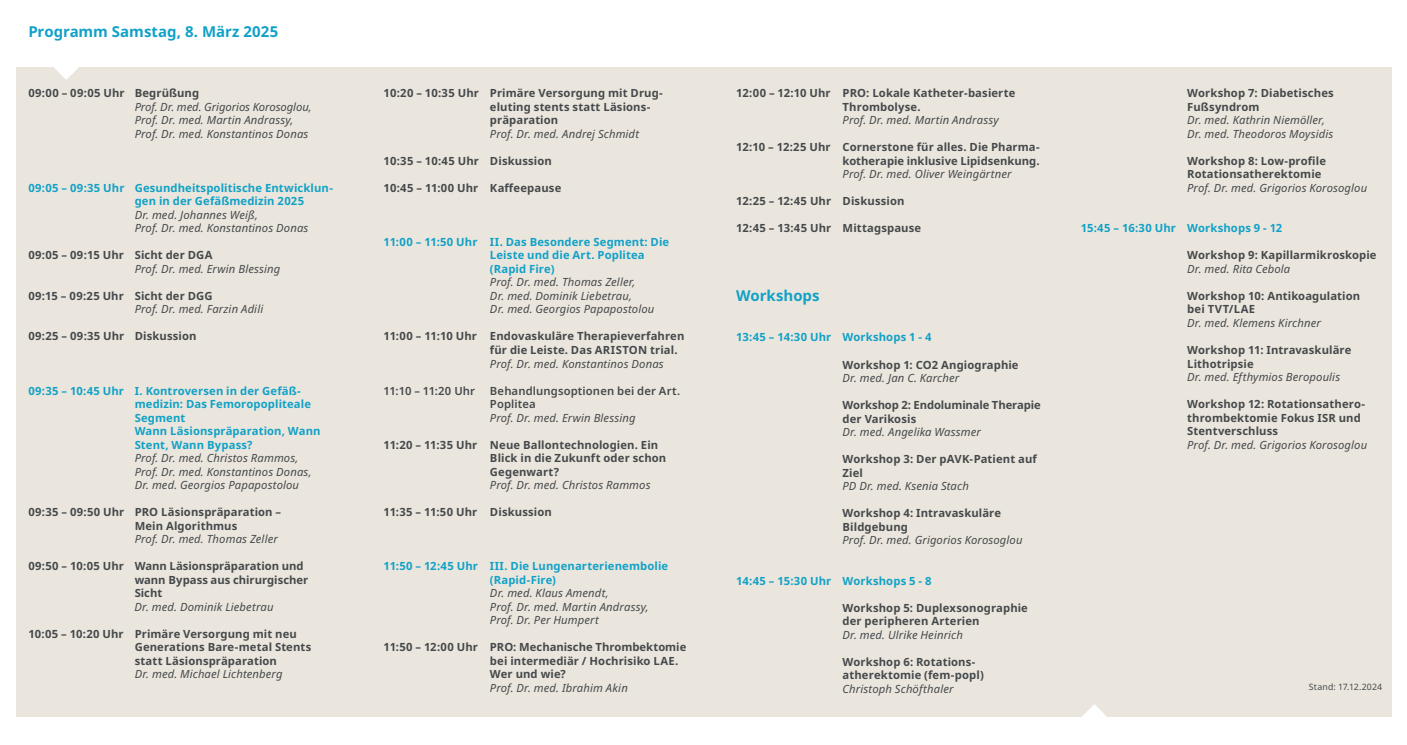
<style>
.page{position:relative;width:1407px;height:745px;background:#fff}
.page>*{position:absolute;margin:0;border:0;box-sizing:border-box;transform-origin:0 0}
.t1{font:700 15px "Noto Sans";letter-spacing:-.005em;color:#11a1c7}
.t2{font:700 11.25px/13.5px "Noto Sans";letter-spacing:.01em;color:#45494c}
.t3{font:italic 11.25px/13.5px "Noto Sans";letter-spacing:.01em;color:#45494c}
.t4{font:700 11.25px/13.5px "Noto Sans";letter-spacing:.01em;color:#11a1c7}
.t5{font:600 11.25px/13.5px "Noto Sans";letter-spacing:.01em;color:#45494c}
.t6{font:700 11.25px/13.5px "Noto Sans";letter-spacing:-.01em;color:#45494c}
.t7{font:8.75px "Noto Sans";letter-spacing:.015em;color:#45494c}
</style>
<div class="page">
<div style="left:16px;top:67px;width:1375px;height:649px;background:#ebe6dd"></div>
<svg style="left:54px;top:67px;width:25px;height:13px"></svg>
<svg style="left:1083px;top:704px;width:24px;height:13px"></svg>
<h1 class="t1" style="left:28px;top:21px;width:251px">Programm Samstag, 8. März 2025</h1>
<p class="t2" style="left:28px;top:86px;width:172px">09:00 – 09:05 Uhr Begrüßung</p>
<p class="t3" style="left:135px;top:100px;width:179px">Prof. Dr. med. Grigorios Korosoglou,<br>Prof. Dr. med. Martin Andrassy,<br>Prof. Dr. med. Konstantinos Donas</p>
<p class="t4" style="left:135px;top:181px;width:200px;text-indent:-106px">09:05 – 09:35 Uhr Gesundheitspolitische Entwicklun&shy;gen in der Gefäßmedizin 2025</p>
<p class="t3" style="left:135px;top:208px;width:175px">Dr. med. Johannes Weiß,<br>Prof. Dr. med. Konstantinos Donas</p>
<p class="t2" style="left:28px;top:248px;width:186px">09:05 – 09:15 Uhr Sicht der DGA</p>
<p class="t3" style="left:135px;top:262px;width:147px">Prof. Dr. med. Erwin Blessing</p>
<p class="t2" style="left:28px;top:289px;width:186px">09:15 – 09:25 Uhr Sicht der DGG</p>
<p class="t3" style="left:135px;top:302px;width:130px">Prof. Dr. med. Farzin Adili</p>
<p class="t2" style="left:28px;top:329px;width:170px">09:25 – 09:35 Uhr Diskussion</p>
<p class="t4" style="left:135px;top:383px;width:187px;text-indent:-106px">09:35 – 10:45 Uhr I. Kontroversen in der Gefäß&shy;medizin: Das Femoropopliteale<br>Segment<br>Wann Läsionspräparation, Wann<br>Stent, Wann Bypass?</p>
<p class="t3" style="left:135px;top:451px;width:178px">Prof. Dr. med. Christos Rammos,<br>Prof. Dr. med. Konstantinos Donas,<br>Dr. med. Georgios Papapostolou</p>
<p class="t2" style="left:135px;top:505px;width:148px;text-indent:-106px">09:35 – 09:50 Uhr PRO Läsionspräparation –<br>Mein Algorithmus</p>
<p class="t3" style="left:135px;top:532px;width:145px">Prof. Dr. med. Thomas Zeller</p>
<p class="t2" style="left:135px;top:559px;width:175px;text-indent:-106px">09:50 – 10:05 Uhr Wann Läsionspräparation und wann Bypass aus chirurgischer<br>Sicht</p>
<p class="t3" style="left:135px;top:599px;width:140px">Dr. med. Dominik Liebetrau</p>
<p class="t2" style="left:135px;top:626px;width:178px;text-indent:-106px">10:05 – 10:20 Uhr Primäre Versorgung mit neu<br>Generations Bare-metal Stents statt Läsionspräparation</p>
<p class="t3" style="left:135px;top:667px;width:149px">Dr. med. Michael Lichtenberg</p>
<p class="t2" style="left:490px;top:86px;width:174px;text-indent:-106px">10:20 – 10:35 Uhr Primäre Versorgung mit Drug&shy;eluting stents statt Läsions&shy;präparation</p>
<p class="t3" style="left:490px;top:127px;width:151px">Prof. Dr. med. Andrej Schmidt</p>
<p class="t2" style="left:384px;top:154px;width:170px">10:35 – 10:45 Uhr Diskussion</p>
<p class="t2" style="left:384px;top:181px;width:179px">10:45 – 11:00 Uhr Kaffeepause</p>
<p class="t4" style="left:490px;top:235px;width:181px;text-indent:-106px">11:00 – 11:50 Uhr II. Das Besondere Segment: Die<br>Leiste und die Art. Poplitea (Rapid Fire)</p>
<p class="t3" style="left:490px;top:275px;width:166px">Prof. Dr. med. Thomas Zeller,<br>Dr. med. Dominik Liebetrau,<br>Dr. med. Georgios Papapostolou</p>
<p class="t2" style="left:490px;top:329px;width:196px;text-indent:-106px">11:00 – 11:10 Uhr Endovaskuläre Therapieverfahren für die Leiste. Das ARISTON trial.</p>
<p class="t3" style="left:490px;top:356px;width:175px">Prof. Dr. med. Konstantinos Donas</p>
<p class="t5" style="left:384px;top:384px;width:93px">11:10 – 11:20 Uhr</p>
<p class="t5" style="left:490px;top:384px;width:192px">Behandlungsoptionen bei der Art.<br>Poplitea</p>
<p class="t3" style="left:490px;top:410px;width:147px">Prof. Dr. med. Erwin Blessing</p>
<p class="t2" style="left:490px;top:437px;width:178px;text-indent:-106px">11:20 – 11:35 Uhr Neue Ballontechnologien. Ein<br>Blick in die Zukunft oder schon<br>Gegenwart?</p>
<p class="t3" style="left:490px;top:478px;width:162px">Prof. Dr. med. Christos Rammos</p>
<p class="t2" style="left:384px;top:505px;width:170px">11:35 – 11:50 Uhr Diskussion</p>
<p class="t4" style="left:384px;top:559px;width:286px;text-align:center">11:50 – 12:45 Uhr III. Die Lungenarterienembolie (Rapid-Fire)</p>
<p class="t3" style="left:490px;top:586px;width:160px">Dr. med. Klaus Amendt,<br>Prof. Dr. med. Martin Andrassy,<br>Prof. Dr. Per Humpert</p>
<p class="t2" style="left:490px;top:640px;width:198px;text-indent:-106px">11:50 – 12:00 Uhr PRO: Mechanische Thrombektomie bei intermediär / Hochrisiko LAE.<br>Wer und wie?</p>
<p class="t3" style="left:490px;top:680px;width:139px">Prof. Dr. med. Ibrahim Akin</p>
<p class="t2" style="left:842px;top:86px;width:174px;text-indent:-106px">12:00 – 12:10 Uhr PRO: Lokale Katheter-basierte<br>Thrombolyse.</p>
<p class="t3" style="left:842px;top:113px;width:158px">Prof. Dr. med. Martin Andrassy</p>
<p class="t2" style="left:736px;top:140px;width:305px;text-align:right">12:10 – 12:25 Uhr Cornerstone für alles. Die Pharma&shy;kotherapie inklusive Lipidsenkung.</p>
<p class="t3" style="left:842px;top:167px;width:170px">Prof. Dr. med. Oliver Weingärtner</p>
<p class="t2" style="left:736px;top:194px;width:170px">12:25 – 12:45 Uhr Diskussion</p>
<p class="t2" style="left:736px;top:221px;width:186px">12:45 – 13:45 Uhr Mittagspause</p>
<h1 class="t1" style="left:736px;top:285px;width:85px">Workshops</h1>
<p class="t4" style="left:736px;top:330px;width:197px">13:45 – 14:30 Uhr Workshops 1 - 4</p>
<p class="t2" style="left:842px;top:357px;width:178px">Workshop 1: CO2 Angiographie</p>
<p class="t3" style="left:842px;top:371px;width:118px">Dr. med. Jan C. Karcher</p>
<p class="t6" style="left:842px;top:398px;width:200px">Workshop 2: Endoluminale Therapie der Varikosis</p>
<p class="t3" style="left:842px;top:425px;width:140px">Dr. med. Angelika Wassmer</p>
<p class="t2" style="left:842px;top:452px;width:196px">Workshop 3: Der pAVK-Patient auf<br>Ziel</p>
<p class="t3" style="left:842px;top:479px;width:128px">PD Dr. med. Ksenia Stach</p>
<p class="t2" style="left:842px;top:506px;width:160px">Workshop 4: Intravaskuläre<br>Bildgebung</p>
<p class="t3" style="left:842px;top:533px;width:181px">Prof. Dr. med. Grigorios Korosoglou</p>
<p class="t4" style="left:736px;top:573px;width:197px">14:45 – 15:30 Uhr Workshops 5 - 8</p>
<p class="t2" style="left:842px;top:600px;width:187px">Workshop 5: Duplexsonographie der peripheren Arterien</p>
<p class="t3" style="left:842px;top:627px;width:122px">Dr. med. Ulrike Heinrich</p>
<p class="t2" style="left:842px;top:654px;width:143px">Workshop 6: Rotations&shy;atherektomie (fem-popl)</p>
<p class="t3" style="left:842px;top:681px;width:112px">Christoph Schöfthaler</p>
<p class="t2" style="left:1187px;top:86px;width:148px">Workshop 7: Diabetisches<br>Fußsyndrom</p>
<p class="t3" style="left:1187px;top:113px;width:147px">Dr. med. Kathrin Niemöller,<br>Dr. med. Theodoros Moysidis</p>
<p class="t2" style="left:1187px;top:154px;width:140px">Workshop 8: Low-profile<br>Rotationsatherektomie</p>
<p class="t3" style="left:1187px;top:181px;width:181px">Prof. Dr. med. Grigorios Korosoglou</p>
<p class="t4" style="left:1081px;top:221px;width:203px">15:45 – 16:30 Uhr Workshops 9 - 12</p>
<p class="t2" style="left:1187px;top:248px;width:191px">Workshop 9: Kapillarmikroskopie</p>
<p class="t3" style="left:1187px;top:262px;width:105px">Dr. med. Rita Cebola</p>
<p class="t2" style="left:1187px;top:289px;width:174px">Workshop 10: Antikoagulation bei TVT/LAE</p>
<p class="t3" style="left:1187px;top:316px;width:135px">Dr. med. Klemens Kirchner</p>
<p class="t2" style="left:1187px;top:343px;width:166px">Workshop 11: Intravaskuläre<br>Lithotripsie</p>
<p class="t3" style="left:1187px;top:370px;width:154px">Dr. med. Efthymios Beropoulis</p>
<p class="t2" style="left:1187px;top:397px;width:179px">Workshop 12: Rotationsathero&shy;thrombektomie Fokus ISR und<br>Stentverschluss</p>
<p class="t3" style="left:1187px;top:437px;width:181px">Prof. Dr. med. Grigorios Korosoglou</p>
<p class="t7" style="left:1309px;top:680px;width:75px">Stand: 17.12.2024</p>
</div>
